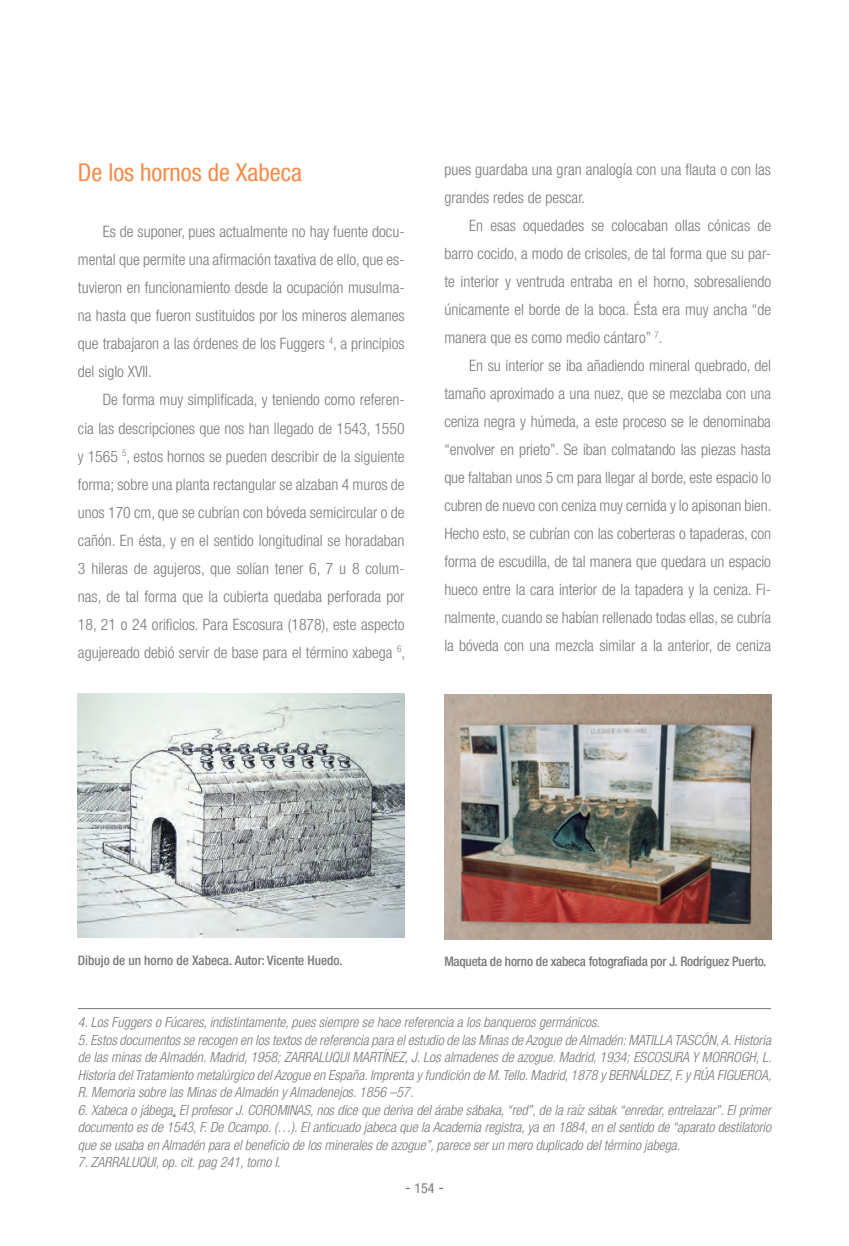
<style>
.page{position:relative;width:849px;height:1246px;background:#fff}
.page>*{position:absolute;margin:0;border:0;box-sizing:border-box;transform-origin:0 0}
.t1{font:condensed 24.5px "Helvetica Neue LT Com";color:#f68a48}
.t2{font:300 condensed 15.75px/28px "Helvetica Neue LT Com";color:#76787b;text-align:justify}
.t3{font:italic 300 condensed 14px/17.5px "Helvetica Neue LT Com";color:#76787b;text-align:justify}
.t4{font:condensed 14px "Helvetica Neue LT Com";color:#76787b}
.t5{font:500 condensed 13.12px "Helvetica Neue LT Com";letter-spacing:-.015em;color:#76787b}
.s1{font-size:15.75px}
</style>
<div class="page">
<hr style="left:78px;top:1008px;width:692px;height:1px;background:#76787b">
<img style="left:78px;top:693px;width:326px;height:244px">
<img style="left:444px;top:694px;width:327px;height:245px">
<h1 class="t1" style="left:78px;top:158px;width:225px">De los hornos de Xabeca</h1>
<p class="t2" style="left:78px;top:218px;width:328px;text-indent:25px">Es de suponer, pues actualmente no hay fuente docu&shy;mental que permite una afirmación taxativa de ello, que es&shy;tuvieron en funcionamiento desde la ocupación musulma&shy;na hasta que fueron sustituidos por los mineros alemanes que trabajaron a las órdenes de los Fuggers <sup>4</sup>, a principios del siglo XVII.</p>
<p class="t2" style="left:78px;top:386px;width:328px;text-indent:25px">De forma muy simplificada, y teniendo como referen&shy;cia las descripciones que nos han llegado de 1543, 1550 y 1565 <sup>5</sup>, estos hornos se pueden describir de la siguiente forma; sobre una planta rectangular se alzaban 4 muros de unos 170 cm, que se cubrían con bóveda semicircular o de cañón. En ésta, y en el sentido longitudinal se horadaban 3 hileras de agujeros, que solían tener 6, 7 u 8 colum&shy;nas, de tal forma que la cubierta quedaba perforada por 18, 21 o 24 orificios. Para Escosura (1878), este aspecto agujereado debió servir de base para el término xabega <sup>6</sup>,</p>
<p class="t2" style="left:444px;top:155px;width:328px">pues guardaba una gran analogía con una flauta o con las grandes redes de pescar.</p>
<p class="t2" style="left:444px;top:211px;width:328px;text-indent:25px">En esas oquedades se colocaban ollas cónicas de barro cocido, a modo de crisoles, de tal forma que su par&shy;te interior y ventruda entraba en el horno, sobresaliendo únicamente el borde de la boca. Ésta era muy ancha “de manera que es como medio cántaro” <sup>7</sup>.</p>
<p class="t2" style="left:444px;top:351px;width:328px;text-indent:25px">En su interior se iba añadiendo mineral quebrado, del tamaño aproximado a una nuez, que se mezclaba con una ceniza negra y húmeda, a este proceso se le denominaba “envolver en prieto”. Se iban colmatando las piezas hasta que faltaban unos 5 cm para llegar al borde, este espacio lo cubren de nuevo con ceniza muy cernida y lo apisonan bien.<br>Hecho esto, se cubrían con las coberteras o tapaderas, con forma de escudilla, de tal manera que quedara un espacio hueco entre la cara interior de la tapadera y la ceniza. Fi&shy;nalmente, cuando se habían rellenado todas ellas, se cubría la bóveda con una mezcla similar a la anterior, de ceniza</p>
<p class="t5" style="left:78px;top:952px;width:266px">Dibujo de un horno de Xabeca. Autor: Vicente Huedo.</p>
<p class="t5" style="left:444px;top:953px;width:324px">Maqueta de horno de xabeca fotografiada por J. Rodríguez Puerto.</p>
<p class="t3" style="left:78px;top:1013px;width:523px">4. Los Fuggers o Fúcares, indistintamente, pues siempre se hace referencia a los banqueros germánicos.</p>
<p class="t3" style="left:78px;top:1030px;width:695px">5. Estos documentos se recogen en los textos de referencia para el estudio de las Minas de Azogue de Almadén: MATILLA TASCÓN, A. Historia de las minas de Almadén. Madrid, 1958; ZARRALUQUI MARTÍNEZ, J. Los almadenes de azogue. Madrid, 1934; ESCOSURA Y MORROGH, L.<br>Historia del Tratamiento metalúrgico del Azogue en España. Imprenta y fundición de M. Tello. Madrid, 1878 y BERNÁLDEZ, F. y RÚA FIGUEROA, R. Memoria sobre las Minas de Almadén y Almadenejos. 1856 –57.</p>
<p class="t3" style="left:78px;top:1100px;width:694px">6. Xabeca o jábega. El profesor J. COROMINAS, nos dice que deriva del árabe sábaka, “red”, de la raíz sábak “enredar, entrelazar”. El primer documento es de 1543, F. De Ocampo. (…). El anticuado jabeca que la Academia registra, ya en 1884, en el sentido de “aparato destilatorio que se usaba en Almadén para el beneficio de los minerales de azogue”, parece ser un mero duplicado del término jabega.</p>
<p class="t3" style="left:78px;top:1153px;width:204px">7. ZARRALUQUI, op. cit. pag 241, tomo I.</p>
<p class="t4" style="left:405px;top:1179px;width:40px"><span class="s1">-</span> 154 <span class="s1">-</span></p>
</div>
